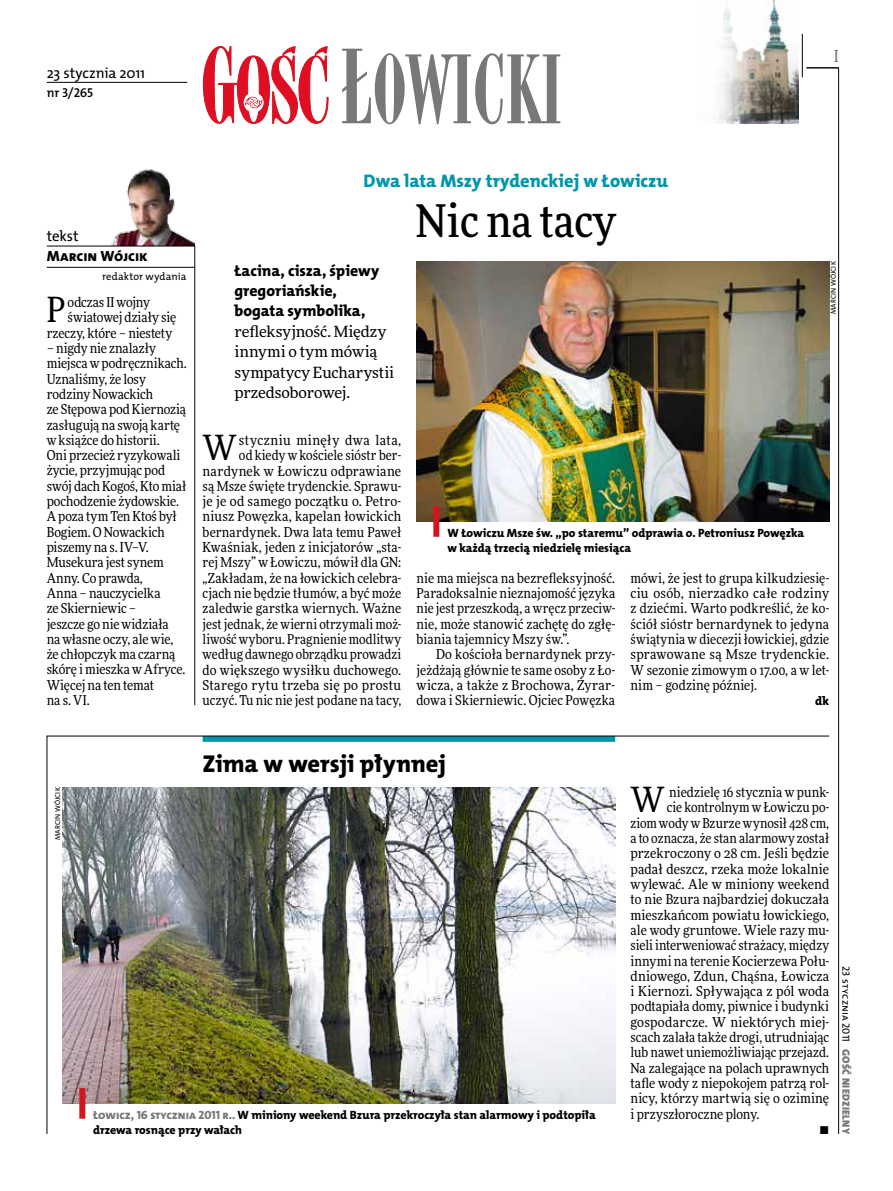
<style>
.page{position:relative;width:893px;height:1191px;background:#fff}
.page>*{position:absolute;margin:0;border:0;box-sizing:border-box;transform-origin:0 0}
.t1{font:500 45px "Freeday Narrow";color:#000}
.t2{font:34.8px "Freeday Narrow News";color:#000}
.t3{font:24.45px "The Mix HP8 Ex Bld";letter-spacing:-.005em;color:#000}
.t4{font:18.3px "The Mix HP8 Ex Bld";color:#0096aa}
.t5{font:500 16.5px "Freeday Narrow";color:#787779;scale:.9 1}
.t6{font:15.75px/20.4px "The Mix HP8 Ex Bld";letter-spacing:-.005em;color:#000}
.t7{font:15.45px/20.4px "Freeday News";letter-spacing:-.005em;color:#000}
.t8{font:14.85px "The Mix HP5 Plain";letter-spacing:-.015em;color:#000}
.t9{font:14.85px "The Mix HP8 Ex Bld";color:#000}
.t10{font:13.65px/15.3px "Freeday Narrow News";letter-spacing:.005em;color:#000;text-align:justify}
.t11{font:12.9px "The Mix HP6 Se Bld";color:#000}
.t12{font:12.3px "The Mix HP8 Ex Bld";color:#000}
.t13{font:12px/15.3px "The Mix HP8 Ex Bld";letter-spacing:-.005em;color:#000}
.t14{font:10.5px "The Mix HP5 Plain";letter-spacing:.01em;color:#000}
.t15{font:10.5px "The Mix HP9 Blk";letter-spacing:.025em;color:#787779}
.t16{font:7.2px "The Mix HP5 Plain";letter-spacing:.01em;color:#000}
.s1{color:#787779}
</style>
<div class="page">
<hr style="left:838px;top:68px;width:1px;height:1066px;background:#000">
<hr style="left:802px;top:34px;width:1px;height:43px;background:#000">
<img style="left:719px;top:0;width:79px;height:123px">
<svg style="left:203px;top:46px;width:126px;height:78px"></svg>
<svg style="left:342px;top:49px;width:218px;height:75px"></svg>
<svg style="left:47px;top:735px;width:783px;height:399px"></svg>
<hr style="left:195px;top:246px;width:1px;height:459px;background:#000">
<hr style="left:806px;top:68px;width:33px;height:1px;background:#000">
<img style="left:104px;top:169px;width:91px;height:77px">
<hr style="left:47px;top:246px;width:148px;height:1px;background:#000">
<hr style="left:47px;top:267px;width:148px;height:1px;background:#000">
<hr style="left:47px;top:82px;width:140px;height:1px;background:#000">
<img style="left:62px;top:787px;width:553px;height:316px">
<div style="left:79px;top:1088px;width:6px;height:30px;background:#d3151f"></div>
<img style="left:416px;top:261px;width:413px;height:260px">
<div style="left:433px;top:506px;width:6px;height:31px;background:#d3151f"></div>
<p class="t8" style="left:47px;top:63px;width:100px">23 stycznia 2011</p>
<p class="t11" style="left:47px;top:85px;width:48px">nr 3/265</p>
<p class="t5" style="left:834px;top:46px;width:6px">I</p>
<p class="t8" style="left:47px;top:227px;width:33px">tekst</p>
<p class="t9" style="left:47px;top:247px;width:103px">Marcin Wójcik</p>
<p class="t14" style="left:102px;top:270px;width:86px">redaktor wydania</p>
<h2 class="t2" style="left:47px;top:289px;width:20px">P</h2>
<p class="t10" style="left:68px;top:294px;width:84px">odczas II wojny</p>
<p class="t10" style="left:68px;top:310px;width:110px">światowej działy się</p>
<p class="t10" style="left:47px;top:325px;width:127px">rzeczy, które – niestety</p>
<p class="t10" style="left:47px;top:340px;width:141px;text-align:left">– nigdy nie znalazły miejsca w podręcznikach.<br>Uznaliśmy, że losy rodziny Nowackich<br>ze Stępowa pod Kiernozią zasługują na swoją kartę w książce do historii.<br>Oni przecież ryzykowali życie, przyjmując pod swój dach Kogoś, Kto miał pochodzenie żydowskie.<br>A poza tym Ten Ktoś był<br>Bogiem. O Nowackich piszemy na s. IV–V.<br>Musekura jest synem<br>Anny. Co prawda,<br>Anna – nauczycielka<br>ze Skierniewic –<br>jeszcze go nie widziała<br>na własne oczy, ale wie, że chłopczyk ma czarną skórę i mieszka w Afryce.<br>Więcej na ten temat<br>na s. VI.</p>
<h3 class="t4" style="left:364px;top:169px;width:306px">Dwa lata Mszy trydenckiej w Łowiczu</h3>
<h1 class="t1" style="left:416px;top:193px;width:202px">Nic na tacy</h1>
<p class="t6" style="left:234px;top:260px;width:146px">Łacina, cisza, śpiewy gregoriańskie, bogata symbolika,</p>
<p class="t7" style="left:235px;top:321px;width:161px">refleksyjność. Między innymi o tym mówią sympatycy Eucharystii przedsoborowej.</p>
<h2 class="t2" style="left:203px;top:426px;width:36px">W</h2>
<p class="t10" style="left:203px;top:432px;width:200px;text-align:right">styczniu minęły dwa lata,<br>od kiedy w kościele sióstr ber&shy;nardynek w Łowiczu odprawiane są Msze święte trydenckie. Sprawu&shy;je je od samego początku o. Petro&shy;niusz Powęzka, kapelan łowickich bernardynek. Dwa lata temu Paweł Kwaśniak, jeden z inicjatorów „sta&shy;rej Mszy” w Łowiczu, mówił dla GN: „Zakładam, że na łowickich celebra&shy;cjach nie będzie tłumów, a być może zaledwie garstka wiernych. Ważne jest jednak, że wierni otrzymali moż&shy;liwość wyboru. Pragnienie modlitwy według dawnego obrządku prowadzi do większego wysiłku duchowego.<br>Starego rytu trzeba się po prostu uczyć. Tu nic nie jest podane na tacy,</p>
<p class="t16" style="left:829px;top:314px;width:55px;rotate:-90deg">Marcin Wójcik</p>
<p class="t13" style="left:448px;top:525px;width:358px">W Łowiczu Msze św. „po staremu” odprawia o. Petroniusz Powęzka w każdą trzecią niedzielę miesiąca</p>
<p class="t10" style="left:417px;top:570px;width:200px">nie ma miejsca na bezrefleksyjność.<br>Paradoksalnie nieznajomość języka nie jest przeszkodą, a wręcz przeciw&shy;nie, może stanowić zachętę do zgłę&shy;biania tajemnicy Mszy św.”.</p>
<p class="t10" style="left:417px;top:646px;width:200px;text-indent:20px">Do kościoła bernardynek przy&shy;jeżdżają głównie te same osoby z Ło&shy;wicza, a także z Brochowa, Żyrar&shy;dowa i Skierniewic. Ojciec Powęzka</p>
<p class="t10" style="left:630px;top:570px;width:200px">mówi, że jest to grupa kilkudziesię&shy;ciu osób, nierzadko całe rodziny z dziećmi. Warto podkreślić, że ko&shy;ściół sióstr bernardynek to jedyna świątynia w diecezji łowickiej, gdzie sprawowane są Msze trydenckie.<br>W sezonie zimowym o 17.00, a w let&shy;nim – godzinę później.</p>
<p class="t12" style="left:815px;top:693px;width:16px">dk</p>
<h3 class="t3" style="left:203px;top:747px;width:245px">Zima w wersji płynnej</h3>
<p class="t16" style="left:53px;top:840px;width:55px;rotate:-90deg">Marcin Wójcik</p>
<p class="t13" style="left:93px;top:1107px;width:504px"><span class="s1">Łowicz, 16 stycznia 2011 r..</span> W miniony weekend Bzura przekroczyła stan alarmowy i podtopiła drzewa rosnące przy wałach</p>
<h2 class="t2" style="left:630px;top:778px;width:36px">W</h2>
<p class="t10" style="left:669px;top:784px;width:161px">niedzielę 16 stycznia w punk-</p>
<p class="t10" style="left:667px;top:799px;width:164px">cie kontrolnym w Łowiczu po-</p>
<p class="t10" style="left:630px;top:815px;width:200px">ziom wody w Bzurze wynosił 428 cm,</p>
<p class="t10" style="left:630px;top:830px;width:200px">a to oznacza, że stan alarmowy został</p>
<p class="t10" style="left:630px;top:845px;width:200px">przekroczony o 28 cm. Jeśli będzie</p>
<p class="t10" style="left:630px;top:861px;width:200px">padał deszcz, rzeka może lokalnie</p>
<p class="t10" style="left:630px;top:876px;width:200px">wylewać. Ale w miniony weekend</p>
<p class="t10" style="left:630px;top:891px;width:200px">to nie Bzura najbardziej dokuczała</p>
<p class="t10" style="left:630px;top:907px;width:200px">mieszkańcom powiatu łowickiego,</p>
<p class="t10" style="left:630px;top:922px;width:200px">ale wody gruntowe. Wiele razy mu-</p>
<p class="t10" style="left:630px;top:937px;width:200px">sieli interweniować strażacy, między</p>
<p class="t10" style="left:630px;top:953px;width:200px">innymi na terenie Kocierzewa Połu-</p>
<p class="t10" style="left:630px;top:968px;width:200px">dniowego, Zdun, Chąśna, Łowicza</p>
<p class="t10" style="left:630px;top:983px;width:200px">i Kiernozi. Spływająca z pól woda</p>
<p class="t10" style="left:630px;top:998px;width:200px">podtapiała domy, piwnice i budynki</p>
<p class="t10" style="left:630px;top:1014px;width:200px">gospodarcze. W niektórych miej-</p>
<p class="t10" style="left:630px;top:1029px;width:200px">scach zalała także drogi, utrudniając</p>
<p class="t10" style="left:630px;top:1044px;width:200px">lub nawet uniemożliwiając przejazd.</p>
<p class="t10" style="left:630px;top:1060px;width:200px">Na zalegające na polach uprawnych</p>
<p class="t10" style="left:630px;top:1075px;width:200px">tafle wody z niepokojem patrzą rol-</p>
<p class="t10" style="left:630px;top:1090px;width:200px">nicy, którzy martwią się o oziminę</p>
<p class="t10" style="left:630px;top:1106px;width:130px">i przyszłoroczne plony.</p>
<p class="t10" style="left:819px;top:1121px;width:11px">•</p>
<p class="t14" style="left:853px;top:966px;width:78px;rotate:90deg">23 stycznia 2011</p>
<p class="t15" style="left:853px;top:1049px;width:86px;rotate:90deg">Gość Niedzielny</p>
</div>
